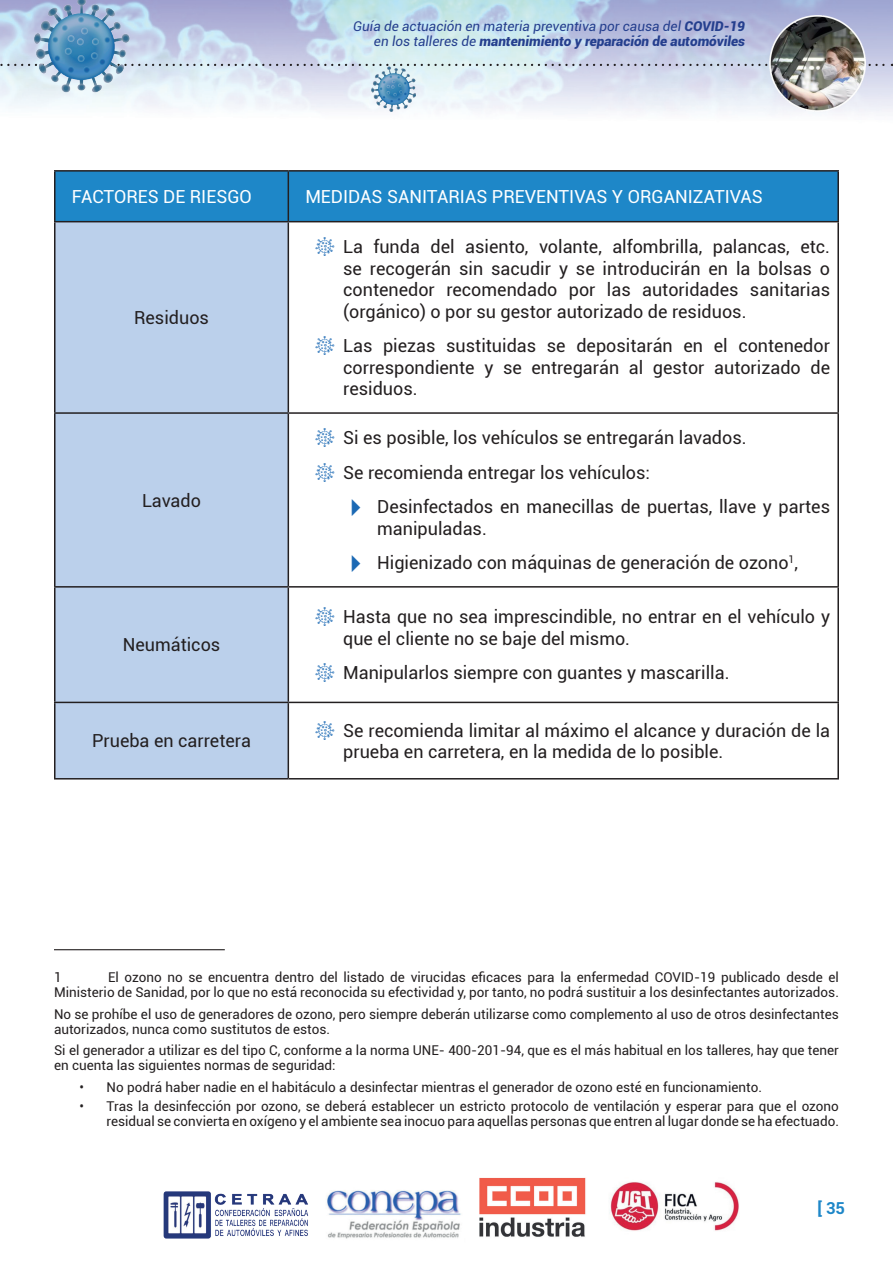
<style>
.page{position:relative;width:893px;height:1263px;background:#fff}
.page>*{position:absolute;margin:0;border:0;box-sizing:border-box;transform-origin:0 0}
.t1{font:18px/21.6px "Roboto";color:#231f20}
.t2{font:18px "Roboto";color:#fff}
.t3{font:700 16.5px "Roboto";color:#1e87c8}
.t4{font:13.5px/15px "Roboto";color:#231f20;text-align:right}
.t5{font:italic 13.5px/15px "Roboto";color:#253f8e;text-align:right}
.s1{font-weight:900}
.s2{font-family:"Coronavirus";font-size:27px;color:#1b69b4}
</style>
<div class="page">
<img style="left:0;top:0;width:893px;height:113px">
<svg style="left:0;top:64px;width:893px;height:2px"></svg>
<img style="left:770px;top:16px;width:95px;height:96px">
<img style="left:326px;top:1177px;width:413px;height:62px">
<img style="left:34px;top:0;width:381px;height:112px">
<img style="left:163px;top:1191px;width:146px;height:48px">
<div style="left:56px;top:172px;width:781px;height:49px;background:#1e87c8"></div>
<div style="left:56px;top:222px;width:232px;height:556px;background:#bbd0eb"></div>
<hr style="left:54px;top:170px;width:234px;height:2px;background:#231f20">
<hr style="left:54px;top:172px;width:2px;height:49px;background:#231f20">
<hr style="left:288px;top:170px;width:551px;height:2px;background:#231f20">
<hr style="left:288px;top:172px;width:1px;height:49px;background:#231f20">
<hr style="left:837px;top:172px;width:2px;height:49px;background:#231f20">
<hr style="left:54px;top:221px;width:234px;height:1px;background:#231f20">
<hr style="left:54px;top:222px;width:2px;height:190px;background:#231f20">
<hr style="left:288px;top:221px;width:551px;height:1px;background:#231f20">
<hr style="left:288px;top:222px;width:1px;height:190px;background:#231f20">
<hr style="left:837px;top:222px;width:2px;height:190px;background:#231f20">
<hr style="left:54px;top:412px;width:234px;height:2px;background:#231f20">
<hr style="left:54px;top:414px;width:2px;height:172px;background:#231f20">
<hr style="left:288px;top:412px;width:551px;height:2px;background:#231f20">
<hr style="left:288px;top:414px;width:1px;height:172px;background:#231f20">
<hr style="left:837px;top:414px;width:2px;height:172px;background:#231f20">
<hr style="left:54px;top:586px;width:234px;height:2px;background:#231f20">
<hr style="left:54px;top:588px;width:2px;height:114px;background:#231f20">
<hr style="left:288px;top:586px;width:551px;height:2px;background:#231f20">
<hr style="left:288px;top:588px;width:1px;height:114px;background:#231f20">
<hr style="left:837px;top:588px;width:2px;height:114px;background:#231f20">
<hr style="left:54px;top:702px;width:234px;height:1px;background:#231f20">
<hr style="left:54px;top:703px;width:2px;height:75px;background:#231f20">
<hr style="left:288px;top:702px;width:551px;height:1px;background:#231f20">
<hr style="left:288px;top:703px;width:1px;height:75px;background:#231f20">
<hr style="left:837px;top:703px;width:2px;height:75px;background:#231f20">
<hr style="left:54px;top:778px;width:234px;height:1px;background:#231f20">
<hr style="left:288px;top:778px;width:551px;height:1px;background:#231f20">
<hr style="left:54px;top:949px;width:171px;height:1px;background:#231f20">
<p class="t5" style="left:353px;top:18px;width:393px">Guía de actuación en materia preventiva por causa del <span class="s1">COVID-19 </span>en los talleres de <span class="s1">mantenimiento y reparación de automóviles</span></p>
<h1 class="t2" style="left:72px;top:184px;width:182px">FACTORES DE RIESGO</h1>
<h1 class="t2" style="left:305px;top:184px;width:459px">MEDIDAS SANITARIAS PREVENTIVAS Y ORGANIZATIVAS</h1>
<h1 class="t1" style="left:134px;top:306px;width:76px">Residuos</h1>
<h1 class="t1" style="left:142px;top:489px;width:60px">Lavado</h1>
<h1 class="t1" style="left:123px;top:633px;width:99px">Neumáticos</h1>
<h1 class="t1" style="left:92px;top:729px;width:160px">Prueba en carretera</h1>
<h1 class="t1" style="left:343px;top:235px;width:488px;text-align:justify;text-indent:-28px"><span class="s2">R</span> La funda del asiento, volante, alfombrilla, palancas, etc. se recogerán sin sacudir y se introducirán en la bolsas o contenedor recomendado por las autoridades sanitarias (orgánico) o por su gestor autorizado de residuos.</h1>
<h1 class="t1" style="left:343px;top:334px;width:488px;text-align:justify;text-indent:-28px"><span class="s2">R</span> Las piezas sustituidas se depositarán en el contenedor correspondiente y se entregarán al gestor autorizado de residuos.</h1>
<h1 class="t1" style="left:315px;top:420px;width:433px;line-height:34.3px"><span class="s2">R</span> Si es posible, los vehículos se entregarán lavados.<br><span class="s2">R</span> Se recomienda entregar los vehículos:</h1>
<h1 class="t1" style="left:377px;top:495px;width:454px">Desinfectados en manecillas de puertas, llave y partes manipuladas.</h1>
<h1 class="t1" style="left:377px;top:551px;width:422px">Higienizado con máquinas de generación de ozono<sup>1</sup>,</h1>
<h1 class="t1" style="left:343px;top:605px;width:488px;text-indent:-28px"><span class="s2">R</span> Hasta que no sea imprescindible, no entrar en el vehículo y que el cliente no se baje del mismo.</h1>
<h1 class="t1" style="left:315px;top:661px;width:416px"><span class="s2">R</span> Manipularlos siempre con guantes y mascarilla.</h1>
<h1 class="t1" style="left:343px;top:719px;width:488px;text-indent:-28px"><span class="s2">R</span> Se recomienda limitar al máximo el alcance y duración de la prueba en carretera, en la medida de lo posible.</h1>
<p class="t4" style="left:54px;top:969px;width:786px">El ozono no se encuentra dentro del listado de virucidas eficaces para la enfermedad COVID-19 publicado desde el<br>Ministerio de Sanidad, por lo que no está reconocida su efectividad y, por tanto, no podrá sustituir a los desinfectantes autorizados.</p>
<p class="t4" style="left:54px;top:1006px;width:786px;text-align:left">No se prohíbe el uso de generadores de ozono, pero siempre deberán utilizarse como complemento al uso de otros desinfectantes autorizados, nunca como sustitutos de estos.</p>
<p class="t4" style="left:54px;top:1042px;width:786px;text-align:left">Si el generador a utilizar es del tipo C, conforme a la norma UNE- 400-201-94, que es el más habitual en los talleres, hay que tener en cuenta las siguientes normas de seguridad:</p>
<p class="t4" style="left:80px;top:1079px;width:684px">• No podrá haber nadie en el habitáculo a desinfectar mientras el generador de ozono esté en funcionamiento.</p>
<p class="t4" style="left:80px;top:1098px;width:761px">• Tras la desinfección por ozono, se deberá establecer un estricto protocolo de ventilación y esperar para que el ozono residual se convierta en oxígeno y el ambiente sea inocuo para aquellas personas que entren al lugar donde se ha efectuado.</p>
<p class="t4" style="left:54px;top:969px;width:9px">1</p>
<p class="t3" style="left:817px;top:1197px;width:29px">[ 35</p>
</div>
